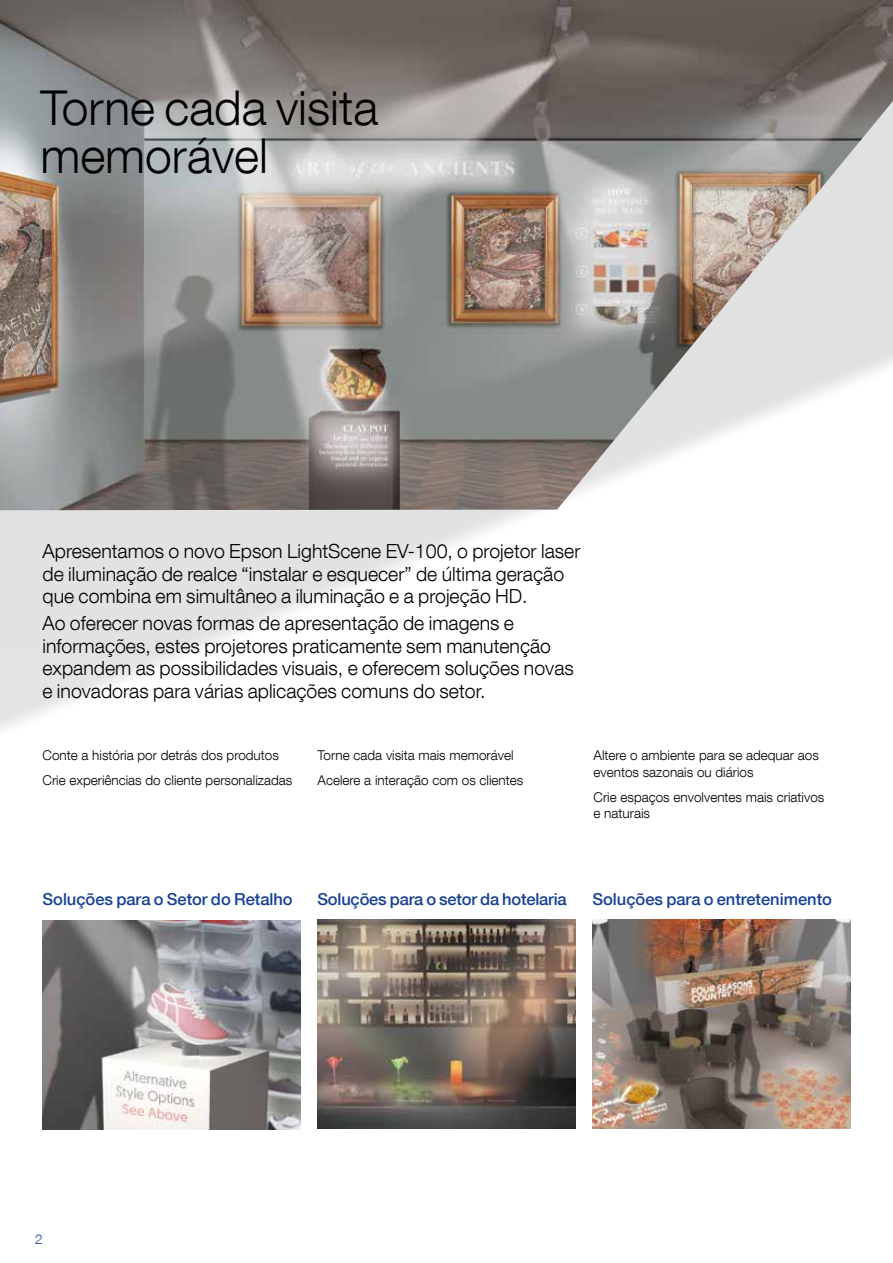
<style>
.page{position:relative;width:893px;height:1263px;background:#fff}
.page>*{position:absolute;margin:0;border:0;box-sizing:border-box;transform-origin:0 0}
.t1{font:300 48px/48px "Helvetica Neue LT Com";color:#000}
.t2{font:300 19.5px/22.5px "Helvetica Neue LT Com";color:#000}
.t3{font:500 16.5px "Helvetica Neue LT Com";color:#164194}
.t4{font:300 13.5px/16.5px "Helvetica Neue LT Com";color:#000}
.t5{font:300 13.5px "Helvetica Neue LT Com";color:#164194}
</style>
<div class="page">
<img style="left:0;top:510px;width:851px;height:620px">
<img style="left:593px;top:919px;width:258px;height:209px">
<img style="left:317px;top:920px;width:258px;height:208px">
<img style="left:0;top:0;width:893px;height:510px">
<img style="left:43px;top:921px;width:257px;height:208px">
<h1 class="t1" style="left:40px;top:83px;width:339px">Torne cada visita memorável</h1>
<p class="t2" style="left:43px;top:540px;width:539px">Apresentamos o novo Epson LightScene EV-100, o projetor laser de iluminação de realce “instalar e esquecer” de última geração que combina em simultâneo a iluminação e a projeção HD.</p>
<p class="t2" style="left:43px;top:611px;width:533px">Ao oferecer novas formas de apresentação de imagens e informações, estes projetores praticamente sem manutenção expandem as possibilidades visuais, e oferecem soluções novas e inovadoras para várias aplicações comuns do setor.</p>
<p class="t4" style="left:43px;top:742px;width:251px;line-height:25.2px">Conte a história por detrás dos produtos<br>Crie experiências do cliente personalizadas</p>
<p class="t4" style="left:317px;top:743px;width:207px;line-height:25px">Torne cada visita mais memorável<br>Acelere a interação com os clientes</p>
<p class="t4" style="left:593px;top:747px;width:227px">Altere o ambiente para se adequar aos eventos sazonais ou diários</p>
<p class="t4" style="left:593px;top:788px;width:232px">Crie espaços envolventes mais criativos e naturais</p>
<p class="t3" style="left:43px;top:889px;width:252px">Soluções para o Setor do Retalho</p>
<p class="t3" style="left:317px;top:890px;width:251px">Soluções para o setor da hotelaria</p>
<p class="t3" style="left:592px;top:889px;width:241px">Soluções para o entretenimento</p>
<p class="t5" style="left:35px;top:1231px;width:9px">2</p>
</div>
